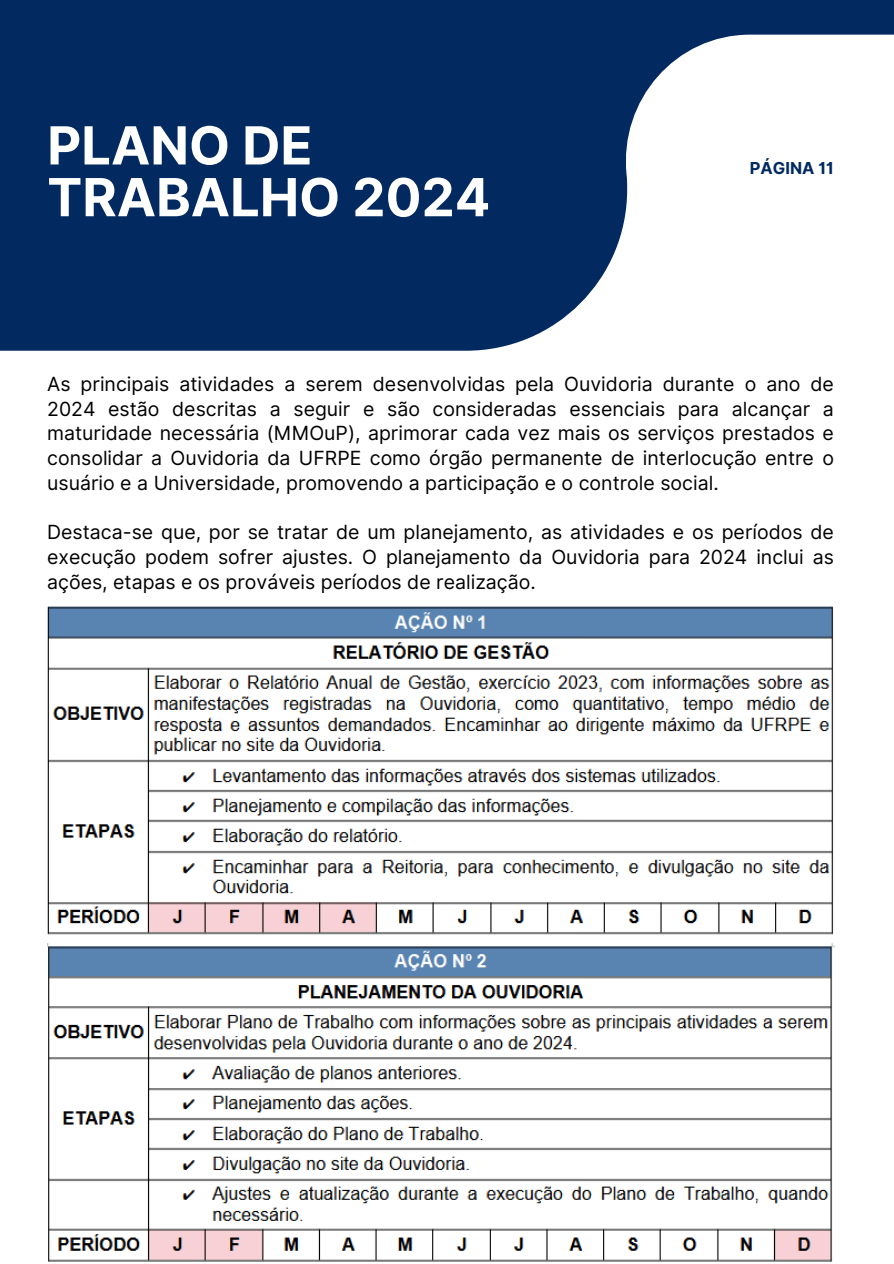
<style>
.page{position:relative;width:894px;height:1264px;background:#fff}
.page>*{position:absolute;margin:0;border:0;box-sizing:border-box;transform-origin:0 0}
.t1{font:700 52.5px/51.8px "Inter";color:#fff}
.t2{font:19.5px/24.8px "Inter";color:#000;text-align:justify}
.t3{font:700 16.5px "Inter";color:#022a60}
</style>
<div class="page">
<img style="left:47px;top:606px;width:787px;height:329px">
<img style="left:47px;top:943px;width:787px;height:319px">
<svg style="left:0;top:0;width:893px;height:351px;fill:#022a60"></svg>
<h1 class="t1" style="left:47px;top:119px;width:444px">PLANO DE<br>TRABALHO 2024</h1>
<p class="t3" style="left:749px;top:158px;width:86px">PÁGINA 11</p>
<p class="t2" style="left:47px;top:371px;width:788px">As principais atividades a serem desenvolvidas pela Ouvidoria durante o ano de 2024 estão descritas a seguir e são consideradas essenciais para alcançar a maturidade necessária (MMOuP), aprimorar cada vez mais os serviços prestados e consolidar a Ouvidoria da UFRPE como órgão permanente de interlocução entre o usuário e a Universidade, promovendo a participação e o controle social.</p>
<p class="t2" style="left:47px;top:520px;width:788px">Destaca-se que, por se tratar de um planejamento, as atividades e os períodos de execução podem sofrer ajustes. O planejamento da Ouvidoria para 2024 inclui as ações, etapas e os prováveis períodos de realização.</p>
</div>
